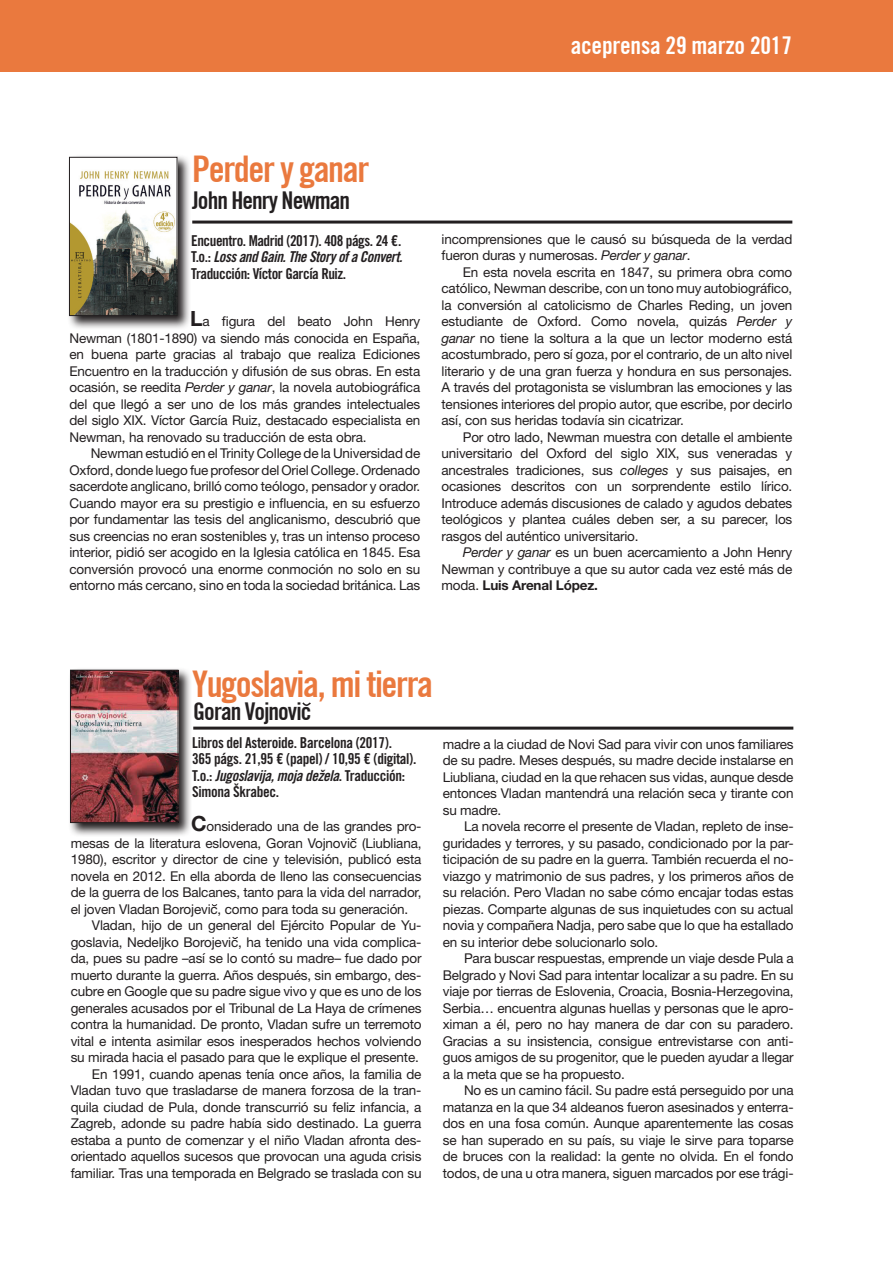
<style>
.page{position:relative;width:893px;height:1263px;background:#fff}
.page>*{position:absolute;margin:0;border:0;box-sizing:border-box;transform-origin:0 0}
.titulo{font:36px "Trade Gothic Bold Cond Twenty";letter-spacing:-.04em;color:#ea793e}
.titulo-2{font:24px "Trade Gothic Bold Cond Twenty";letter-spacing:-.04em;color:#231f20}
.entradilla{font:24px "Trade Gothic Bold Cond Twenty";letter-spacing:-.01em;color:#fff}
.t1{font:15px/16.5px "Trade Gothic LT Std Bd Cn 20";letter-spacing:-.02em;color:#231f20}
.t2{font:13.5px/16.5px "Helvetica Neue LT Std";letter-spacing:-.015em;color:#231f20;text-align:justify}
.s1{font-family:"Trade Gothic LT Std Bd Cn 20 Obl"}
.s2{font-weight:700;font-size:21px}
.s3{font-style:italic}
.s4{font-weight:700}
</style>
<div class="page">
<div style="left:0;top:0;width:893px;height:72px;background:#ea793e"></div>
<hr style="left:193px;top:727px;width:600px;height:3px;background:#231f20">
<svg style="left:69px;top:669px;width:122px;height:167px;background:#9d9a9b"></svg>
<img style="left:72px;top:672px;width:104px;height:149px">
<div style="left:70px;top:670px;width:108px;height:153px;border:1px solid #231f20"></div>
<hr style="left:192px;top:221px;width:600px;height:3px;background:#231f20">
<svg style="left:68px;top:156px;width:122px;height:172px;background:#9c9a9b"></svg>
<img style="left:71px;top:159px;width:104px;height:155px">
<div style="left:69px;top:157px;width:108px;height:159px;border:1px solid #231f20"></div>
<svg style="left:302px;top:702px;width:9px;height:4px"></svg>
<svg style="left:351px;top:838px;width:6px;height:3px"></svg>
<svg style="left:211px;top:904px;width:7px;height:3px"></svg>
<svg style="left:232px;top:936px;width:6px;height:3px"></svg>
<p class="entradilla" style="left:571px;top:31px;width:223px">aceprensa 29 marzo 2017</p>
<p class="titulo" style="left:192px;top:147px;width:179px">Perder y ganar</p>
<p class="titulo-2" style="left:192px;top:186px;width:159px">John Henry Newman</p>
<p class="t1" style="left:191px;top:232px;width:213px;text-align:justify">Encuentro. Madrid (2017). 408 págs. 24 €.<br>T.o.: <span class="s1">Loss and Gain. The Story of a Convert.<br></span>Traducción: Víctor García Ruiz.</p>
<p class="t2" style="left:69px;top:313px;width:352px;text-indent:121px"><span class="s2">L</span>a figura del beato John Henry Newman (1801-1890) va siendo más conocida en España, en buena parte gracias al trabajo que realiza Ediciones Encuentro en la traducción y difusión de sus obras. En esta ocasión, se reedita <span class="s3">Perder y ganar</span>, la novela autobiográfica del que llegó a ser uno de los más grandes intelectuales del siglo XIX. Víctor García Ruiz, destacado especialista en Newman, ha renovado su traducción de esta obra.</p>
<p class="t2" style="left:69px;top:445px;width:352px;text-indent:21px">Newman estudió en el Trinity College de la Universidad de Oxford, donde luego fue profesor del Oriel College. Ordenado sacerdote anglicano, brilló como teólogo, pensador y orador.<br>Cuando mayor era su prestigio e influencia, en su esfuerzo por fundamentar las tesis del anglicanismo, descubrió que sus creencias no eran sostenibles y, tras un intenso proceso interior, pidió ser acogido en la Iglesia católica en 1845. Esa conversión provocó una enorme conmoción no solo en su entorno más cercano, sino en toda la sociedad británica. Las</p>
<p class="t2" style="left:442px;top:230px;width:352px">incomprensiones que le causó su búsqueda de la verdad fueron duras y numerosas. <span class="s3">Perder y ganar</span>.</p>
<p class="t2" style="left:442px;top:263px;width:352px;text-indent:21px">En esta novela escrita en 1847, su primera obra como católico, Newman describe, con un tono muy autobiográfico, la conversión al catolicismo de Charles Reding, un joven estudiante de Oxford. Como novela, quizás <span class="s3">Perder y ganar</span> no tiene la soltura a la que un lector moderno está acostumbrado, pero sí goza, por el contrario, de un alto nivel literario y de una gran fuerza y hondura en sus personajes.<br>A través del protagonista se vislumbran las emociones y las tensiones interiores del propio autor, que escribe, por decirlo así, con sus heridas todavía sin cicatrizar.</p>
<p class="t2" style="left:442px;top:428px;width:352px;text-indent:21px">Por otro lado, Newman muestra con detalle el ambiente universitario del Oxford del siglo XIX, sus veneradas y ancestrales tradiciones, sus <span class="s3">colleges</span> y sus paisajes, en ocasiones descritos con un sorprendente estilo lírico.<br>Introduce además discusiones de calado y agudos debates teológicos y plantea cuáles deben ser, a su parecer, los rasgos del auténtico universitario.</p>
<p class="t2" style="left:442px;top:544px;width:352px;text-indent:21px"><span class="s3">Perder y ganar</span> es un buen acercamiento a John Henry Newman y contribuye a que su autor cada vez esté más de moda. <span class="s4">Luis Arenal López.</span></p>
<p class="titulo" style="left:192px;top:662px;width:243px">Yugoslavia, mi tierra</p>
<p class="titulo-2" style="left:193px;top:697px;width:120px">Goran Vojnovic</p>
<p class="t1" style="left:192px;top:734px;width:201px">Libros del Asteroide. Barcelona (2017).</p>
<p class="t1" style="left:192px;top:750px;width:226px">365 págs. 21,95 € (papel) / 10,95 € (digital).<br>T.o.: <span class="s1">Jugoslavija, moja dežela</span>. Traducción:<br>Simona Škrabec.</p>
<p class="t2" style="left:71px;top:818px;width:352px;text-indent:120px"><span class="s2">C</span>onsiderado una de las grandes pro&shy;mesas de la literatura eslovena, Goran Vojnovic (Liubliana, 1980), escritor y director de cine y televisión, publicó esta novela en 2012. En ella aborda de lleno las consecuencias de la guerra de los Balcanes, tanto para la vida del narrador, el joven Vladan Borojevic, como para toda su generación.</p>
<p class="t2" style="left:71px;top:917px;width:352px;text-indent:21px">Vladan, hijo de un general del Ejército Popular de Yu&shy;goslavia, Nedeljko Borojevic, ha tenido una vida complica&shy;da, pues su padre –así se lo contó su madre– fue dado por muerto durante la guerra. Años después, sin embargo, des&shy;cubre en Google que su padre sigue vivo y que es uno de los generales acusados por el Tribunal de La Haya de crímenes contra la humanidad. De pronto, Vladan sufre un terremoto vital e intenta asimilar esos inesperados hechos volviendo su mirada hacia el pasado para que le explique el presente.</p>
<p class="t2" style="left:71px;top:1065px;width:352px;text-indent:21px">En 1991, cuando apenas tenía once años, la familia de Vladan tuvo que trasladarse de manera forzosa de la tran&shy;quila ciudad de Pula, donde transcurrió su feliz infancia, a Zagreb, adonde su padre había sido destinado. La guerra estaba a punto de comenzar y el niño Vladan afronta des&shy;orientado aquellos sucesos que provocan una aguda crisis familiar. Tras una temporada en Belgrado se traslada con su</p>
<p class="t2" style="left:443px;top:735px;width:352px">madre a la ciudad de Novi Sad para vivir con unos familiares de su padre. Meses después, su madre decide instalarse en Liubliana, ciudad en la que rehacen sus vidas, aunque desde entonces Vladan mantendrá una relación seca y tirante con su madre.</p>
<p class="t2" style="left:443px;top:818px;width:352px;text-indent:21px">La novela recorre el presente de Vladan, repleto de inse&shy;guridades y terrores, y su pasado, condicionado por la par&shy;ticipación de su padre en la guerra. También recuerda el no&shy;viazgo y matrimonio de sus padres, y los primeros años de su relación. Pero Vladan no sabe cómo encajar todas estas piezas. Comparte algunas de sus inquietudes con su actual novia y compañera Nadja, pero sabe que lo que ha estallado en su interior debe solucionarlo solo.</p>
<p class="t2" style="left:443px;top:950px;width:352px;text-indent:21px">Para buscar respuestas, emprende un viaje desde Pula a Belgrado y Novi Sad para intentar localizar a su padre. En su viaje por tierras de Eslovenia, Croacia, Bosnia-Herzegovina, Serbia… encuentra algunas huellas y personas que le apro&shy;ximan a él, pero no hay manera de dar con su paradero.<br>Gracias a su insistencia, consigue entrevistarse con anti&shy;guos amigos de su progenitor, que le pueden ayudar a llegar a la meta que se ha propuesto.</p>
<p class="t2" style="left:443px;top:1082px;width:352px;text-indent:21px">No es un camino fácil. Su padre está perseguido por una matanza en la que 34 aldeanos fueron asesinados y enterra&shy;dos en una fosa común. Aunque aparentemente las cosas se han superado en su país, su viaje le sirve para toparse de bruces con la realidad: la gente no olvida. En el fondo todos, de una u otra manera, siguen marcados por ese trági-</p>
</div>
